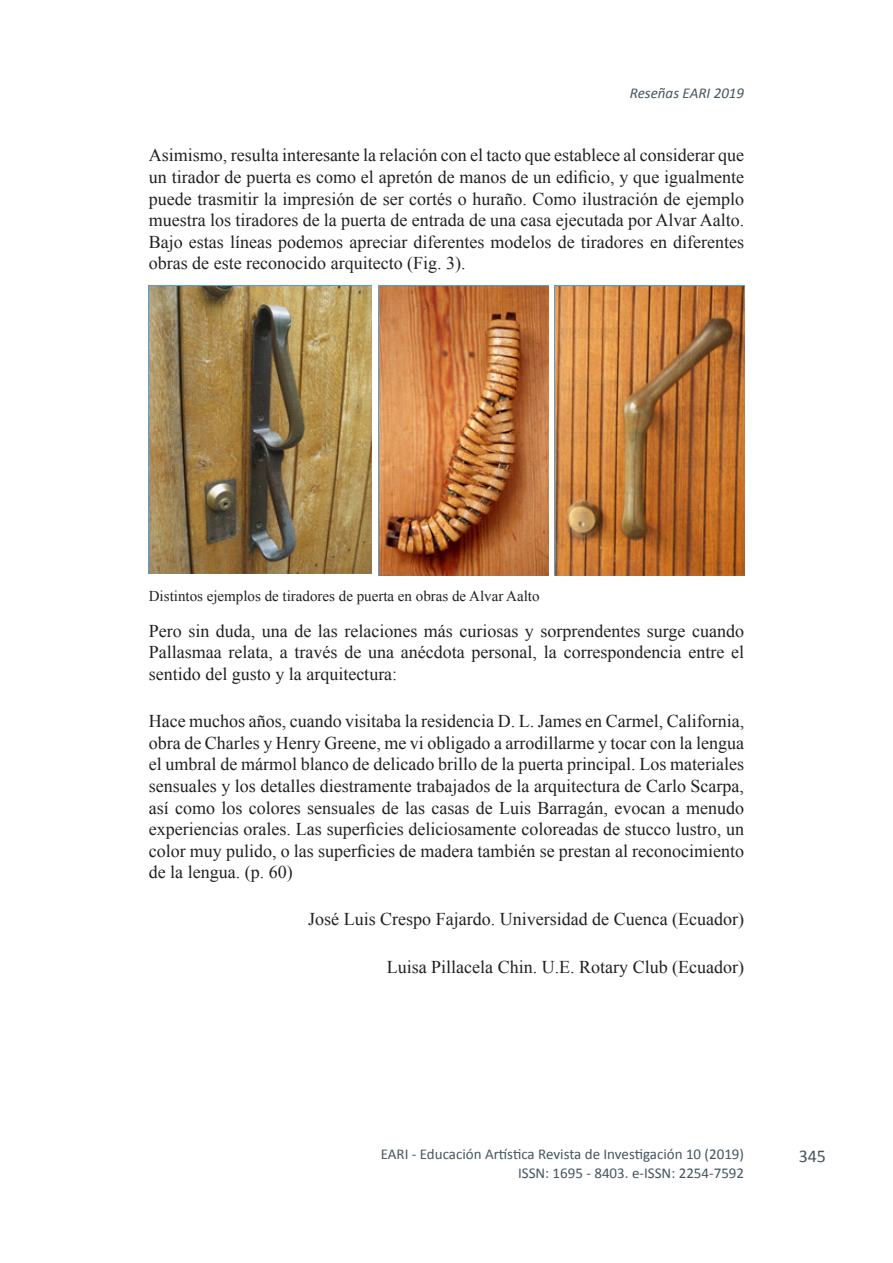
<style>
.page{position:relative;width:893px;height:1263px;background:#fff}
.page>*{position:absolute;margin:0;border:0;box-sizing:border-box;transform-origin:0 0}
.texto_normal{font:18px/21.6px "Times New Roman";color:#231f20;text-align:justify}
.t1{font:18px "Calibri";color:#45555f}
.t2{font:15px "Calibri";color:#45555f}
.Pies_foto{font:15px "Times New Roman";color:#231f20}
.t3{font:italic 15px "Calibri";color:#45555f}
</style>
<div class="page">
<img style="left:149px;top:285px;width:222px;height:289px">
<img style="left:379px;top:285px;width:170px;height:290px">
<img style="left:554px;top:285px;width:190px;height:290px">
<p class="t3" style="left:630px;top:83px;width:116px">Reseñas EARI 2019</p>
<p class="texto_normal" style="left:149px;top:144px;width:597px">Asimismo, resulta interesante la relación con el tacto que establece al considerar que un tirador de puerta es como el apretón de manos de un edificio, y que igualmente puede trasmitir la impresión de ser cortés o huraño. Como ilustración de ejemplo muestra los tiradores de la puerta de entrada de una casa ejecutada por Alvar Aalto.<br>Bajo estas líneas podemos apreciar diferentes modelos de tiradores en diferentes obras de este reconocido arquitecto (Fig. 3).</p>
<p class="Pies_foto" style="left:149px;top:586px;width:392px">Distintos ejemplos de tiradores de puerta en obras de Alvar Aalto</p>
<p class="texto_normal" style="left:149px;top:620px;width:597px">Pero sin duda, una de las relaciones más curiosas y sorprendentes surge cuando Pallasmaa relata, a través de una anécdota personal, la correspondencia entre el sentido del gusto y la arquitectura:</p>
<p class="texto_normal" style="left:149px;top:710px;width:597px">Hace muchos años, cuando visitaba la residencia D. L. James en Carmel, California, obra de Charles y Henry Greene, me vi obligado a arrodillarme y tocar con la lengua el umbral de mármol blanco de delicado brillo de la puerta principal. Los materiales sensuales y los detalles diestramente trabajados de la arquitectura de Carlo Scarpa, así como los colores sensuales de las casas de Luis Barragán, evocan a menudo experiencias orales. Las superficies deliciosamente coloreadas de stucco lustro, un color muy pulido, o las superficies de madera también se prestan al reconocimiento de la lengua. (p. 60)</p>
<p class="texto_normal" style="left:308px;top:908px;width:437px">José Luis Crespo Fajardo. Universidad de Cuenca (Ecuador)</p>
<p class="texto_normal" style="left:387px;top:955px;width:359px">Luisa Pillacela Chin. U.E. Rotary Club (Ecuador)</p>
<p class="t2" style="left:381px;top:1145px;width:365px">EARI - Educación Artística Revista de Investigación 10 (2019)</p>
<p class="t1" style="left:799px;top:1144px;width:29px">345</p>
<p class="t2" style="left:518px;top:1163px;width:228px">ISSN: 1695 - 8403. e-ISSN: 2254-7592</p>
</div>
